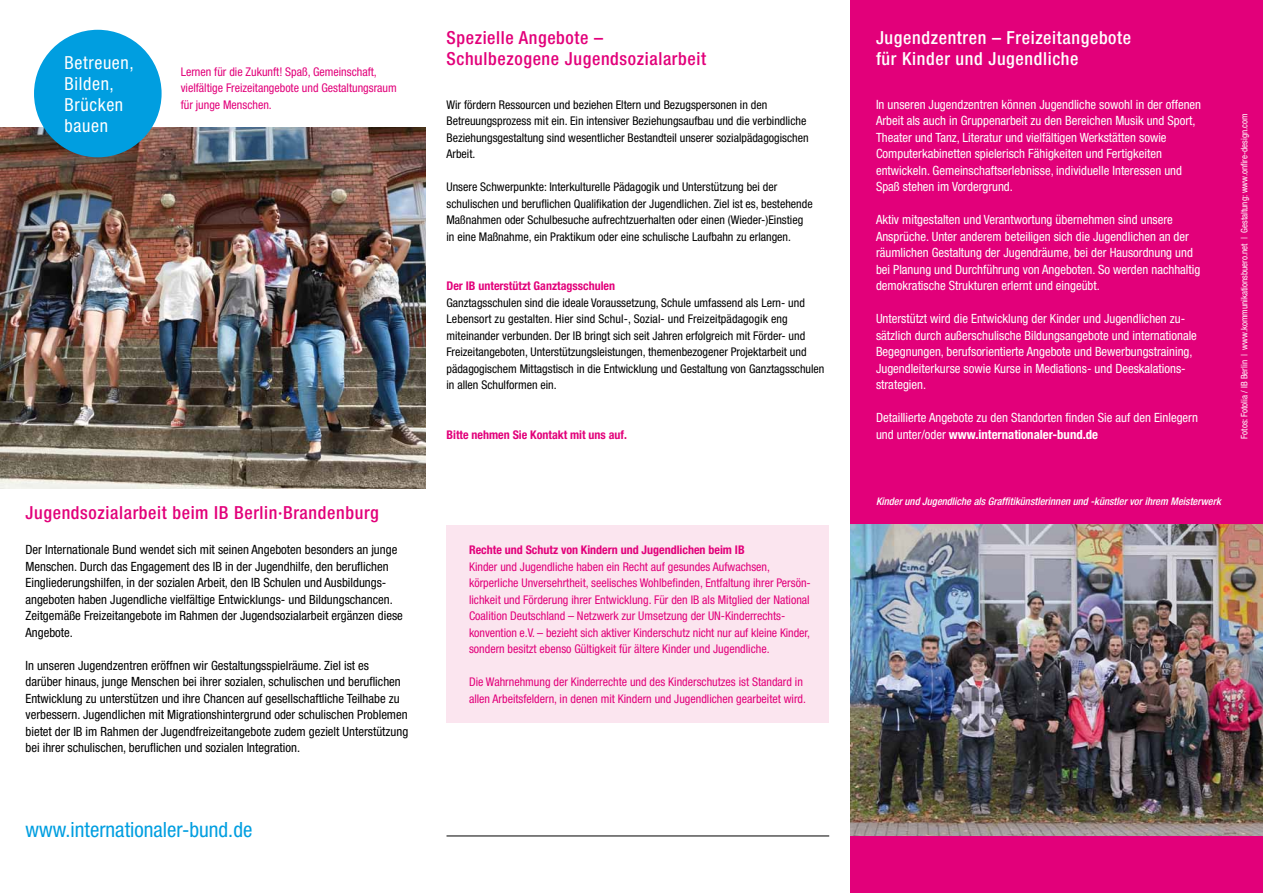
<style>
.page{position:relative;width:1263px;height:893px;background:#fff}
.page>*{position:absolute;margin:0;border:0;box-sizing:border-box;transform-origin:0 0}
.t1{font:condensed 21px "Helvetica Neue";color:#009ee0}
.t2{font:500 condensed 18px/21px "Helvetica Neue";letter-spacing:.035em;color:#e2007a}
.t3{font:500 condensed 18px/21px "Helvetica Neue";letter-spacing:.035em;color:#fff}
.t4{font:condensed 18px/21px "Helvetica Neue";letter-spacing:.035em;color:#fff}
.t5{font:condensed 12.75px/16.5px "Helvetica Neue";color:#fff}
.t6{font:condensed 12.75px/16.5px "Helvetica Neue";color:#000}
.t7{font:condensed 12px/16.5px "Helvetica Neue";color:#000}
.t8{font:condensed 12px/16.5px "Helvetica Neue";color:#e2007a}
.t9{font:700 condensed 12px "Helvetica Neue";color:#e2007a}
.t10{font:italic 500 condensed 10.5px "Helvetica Neue";color:#fff}
.t11{font:condensed 9px "Helvetica Neue";color:#fff}
.s1{font-weight:700}
</style>
<div class="page">
<img style="left:0;top:128px;width:425px;height:360px">
<div style="left:446px;top:525px;width:383px;height:198px;background:#fbe5ef"></div>
<div style="left:850px;top:0;width:413px;height:893px;background:#e2007a"></div>
<img style="left:850px;top:525px;width:413px;height:311px">
<div style="left:34px;top:30px;width:128px;height:127px;background:#009ee0;border-radius:50%"></div>
<hr style="left:446px;top:836px;width:383px;height:1px;background:#000">
<h2 class="t4" style="left:65px;top:52px;width:71px">Betreuen,<br>Bilden,<br>Brücken bauen</h2>
<p class="t8" style="left:181px;top:63px;width:218px">Lernen für die Zukunft! Spaß, Gemeinschaft, vielfältige Freizeitangebote und Gestaltungsraum für junge Menschen.</p>
<h2 class="t2" style="left:26px;top:502px;width:355px">Jugendsozialarbeit beim IB Berlin·Brandenburg</h2>
<p class="t6" style="left:26px;top:541px;width:379px">Der Internationale Bund wendet sich mit seinen Angeboten besonders an junge Menschen. Durch das Engagement des IB in der Jugendhilfe, den beruflichen Eingliederungshilfen, in der sozialen Arbeit, den IB Schulen und Ausbildungs&shy;angeboten haben Jugendliche vielfältige Entwicklungs- und Bildungschancen.<br>Zeitgemäße Freizeitangebote im Rahmen der Jugendsozialarbeit ergänzen diese Angebote.</p>
<p class="t6" style="left:26px;top:657px;width:384px">In unseren Jugendzentren eröffnen wir Gestaltungsspielräume. Ziel ist es darüber hinaus, junge Menschen bei ihrer sozialen, schulischen und beruflichen Entwicklung zu unterstützen und ihre Chancen auf gesellschaftliche Teilhabe zu verbessern. Jugendlichen mit Migrationshintergrund oder schulischen Problemen bietet der IB im Rahmen der Jugendfreizeitangebote zudem gezielt Unterstützung bei ihrer schulischen, beruflichen und sozialen Integration.</p>
<h1 class="t1" style="left:26px;top:818px;width:228px">www.internationaler-bund.de</h1>
<h2 class="t2" style="left:446px;top:27px;width:261px">Spezielle Angebote –<br>Schulbezogene Jugendsozialarbeit</h2>
<p class="t7" style="left:446px;top:96px;width:364px">Wir fördern Ressourcen und beziehen Eltern und Bezugspersonen in den Betreuungsprozess mit ein. Ein intensiver Beziehungsaufbau und die verbindliche Beziehungsgestaltung sind wesentlicher Bestandteil unserer sozialpädagogischen Arbeit.</p>
<p class="t7" style="left:446px;top:178px;width:368px">Unsere Schwerpunkte: Interkulturelle Pädagogik und Unterstützung bei der schulischen und beruflichen Qualifikation der Jugendlichen. Ziel ist es, bestehende Maßnahmen oder Schulbesuche aufrechtzuerhalten oder einen (Wieder-)Einstieg in eine Maßnahme, ein Praktikum oder eine schulische Laufbahn zu erlangen.</p>
<p class="t9" style="left:446px;top:278px;width:170px">Der IB unterstützt Ganztagsschulen</p>
<p class="t7" style="left:446px;top:294px;width:379px">Ganztagsschulen sind die ideale Voraussetzung, Schule umfassend als Lern- und Lebensort zu gestalten. Hier sind Schul-, Sozial- und Freizeitpädagogik eng miteinander verbunden. Der IB bringt sich seit Jahren erfolgreich mit Förder- und Freizeitangeboten, Unterstützungsleistungen, themenbezogener Projektarbeit und pädagogischem Mittagstisch in die Entwicklung und Gestaltung von Ganztagsschulen in allen Schulformen ein.</p>
<p class="t9" style="left:446px;top:427px;width:182px">Bitte nehmen Sie Kontakt mit uns auf.</p>
<p class="t9" style="left:469px;top:542px;width:277px">Rechte und Schutz von Kindern und Jugendlichen beim IB</p>
<p class="t8" style="left:469px;top:558px;width:343px">Kinder und Jugendliche haben ein Recht auf gesundes Aufwachsen, körperliche Unversehrtheit, seelisches Wohlbefinden, Entfaltung ihrer Persön&shy;lichkeit und Förderung ihrer Entwicklung. Für den IB als Mitglied der National Coalition Deutschland – Netzwerk zur Umsetzung der UN-Kinderrechts&shy;konvention e.V. – bezieht sich aktiver Kinderschutz nicht nur auf kleine Kinder, sondern besitzt ebenso Gültigkeit für ältere Kinder und Jugendliche.</p>
<p class="t8" style="left:469px;top:673px;width:338px">Die Wahrnehmung der Kinderrechte und des Kinderschutzes ist Standard in allen Arbeitsfeldern, in denen mit Kindern und Jugendlichen gearbeitet wird.</p>
<h2 class="t3" style="left:876px;top:27px;width:257px">Jugendzentren – Freizeitangebote für Kinder und Jugendliche</h2>
<p class="t5" style="left:876px;top:96px;width:327px">In unseren Jugendzentren können Jugendliche sowohl in der offenen Arbeit als auch in Gruppenarbeit zu den Bereichen Musik und Sport, Theater und Tanz, Literatur und vielfältigen Werkstätten sowie Computerkabinetten spielerisch Fähigkeiten und Fertigkeiten entwickeln. Gemeinschaftserlebnisse, individuelle Interessen und Spaß stehen im Vordergrund.</p>
<p class="t5" style="left:876px;top:211px;width:326px">Aktiv mitgestalten und Verantwortung übernehmen sind unsere Ansprüche. Unter anderem beteiligen sich die Jugendlichen an der räumlichen Gestaltung der Jugendräume, bei der Hausordnung und bei Planung und Durchführung von Angeboten. So werden nachhaltig demokratische Strukturen erlernt und eingeübt.</p>
<p class="t5" style="left:876px;top:310px;width:322px">Unterstützt wird die Entwicklung der Kinder und Jugendlichen zu&shy;sätzlich durch außerschulische Bildungsangebote und internationale Begegnungen, berufsorientierte Angebote und Bewerbungstraining, Jugendleiterkurse sowie Kurse in Mediations- und Deeskalations&shy;strategien.</p>
<p class="t5" style="left:876px;top:409px;width:323px">Detaillierte Angebote zu den Standorten finden Sie auf den Einlegern und unter/oder <span class="s1">www.internationaler-bund.de</span></p>
<p class="t11" style="left:1239px;top:439px;width:327px;rotate:-90deg">Fotos: Fotolia / IB Berlin | www.kommunikationsbuero.net | Gestaltung: www.onfire-design.com</p>
<p class="t10" style="left:876px;top:495px;width:346px">Kinder und Jugendliche als Graffitikünstlerinnen und -künstler vor ihrem Meisterwerk</p>
</div>
